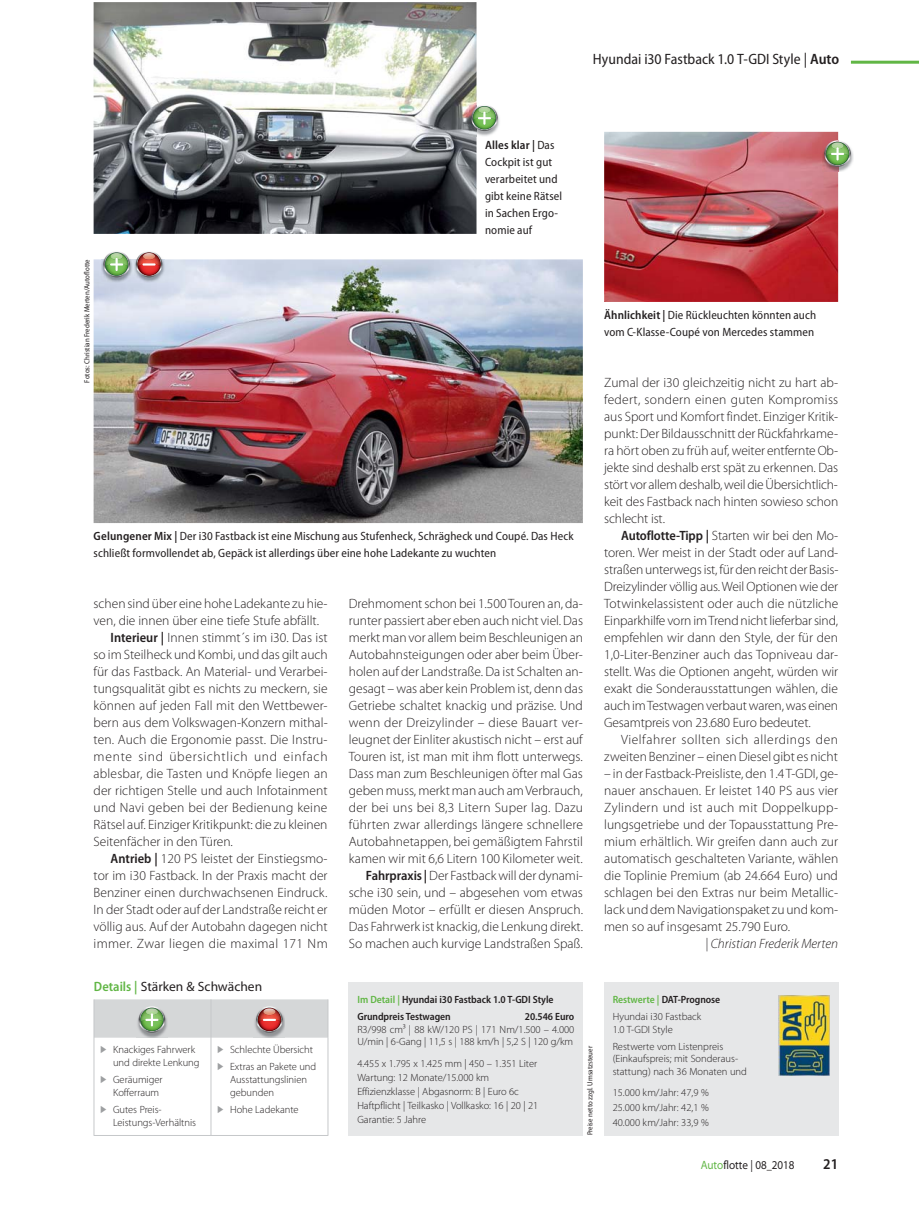
<style>
.page{position:relative;width:919px;height:1212px;background:#fff}
.page>*{position:absolute;margin:0;border:0;box-sizing:border-box;transform-origin:0 0}
.t1{font:semi-condensed 15px "Myriad Pro";color:#231f20}
.t2{font:600 semi-condensed 15px "Myriad Pro";color:#231f20}
.t3{font:300 13.5px/17px "Myriad Pro";color:#231f20;text-align:justify}
.t4{font:300 13.5px/17px "Myriad Pro";letter-spacing:.03em;color:#231f20;text-align:right}
.t5{font:300 13.5px "Myriad Pro";letter-spacing:.055em;color:#231f20}
.t6{font:300 13.5px "Myriad Pro";letter-spacing:.02em;color:#231f20}
.t7{font:300 13.5px "Myriad Pro";letter-spacing:.025em;color:#231f20}
.t8{font:13.5px "Myriad Pro";color:#231f20}
.t9{font:italic 300 13.5px "Myriad Pro";color:#231f20}
.t10{font:semi-condensed 12px/17px "Myriad Pro";letter-spacing:.01em;color:#231f20}
.t11{font:semi-expanded 12px "Myriad Pro";color:#231f20;scale:.85 1}
.t12{font:300 10.5px/12.8px "Myriad Pro";letter-spacing:-.005em;color:#231f20}
.t13{font:600 semi-condensed 10.5px/17px "Myriad Pro";letter-spacing:-.005em;color:#231f20}
.t14{font:semi-condensed 7.5px "Myriad Pro";color:#231f20}
.s1{font-weight:600}
.s2{font-weight:600;font-stretch:semi-condensed}
.s3{font-weight:600;font-stretch:semi-condensed;color:#61b645}
.s4{color:#61b645}
</style>
<div class="page">
<hr style="left:850px;top:61px;width:68px;height:3px;background:#61b645">
<img style="left:94px;top:259px;width:489px;height:264px">
<img style="left:94px;top:2px;width:382px;height:232px">
<div style="left:604px;top:982px;width:234px;height:153px;background:#e6e7e8"></div>
<img style="left:778px;top:995px;width:51px;height:81px">
<div style="left:349px;top:982px;width:234px;height:153px;background:#e6e7e8"></div>
<hr style="left:210px;top:1038px;width:1px;height:97px;background:#c6c8ca">
<hr style="left:327px;top:1038px;width:1px;height:97px;background:#c6c8ca">
<hr style="left:94px;top:999px;width:1px;height:136px;background:#c6c8ca">
<hr style="left:94px;top:1135px;width:234px;height:1px;background:#c6c8ca">
<svg style="left:94px;top:999px;width:234px;height:39px;background:#cdcbc9"></svg>
<img style="left:604px;top:132px;width:234px;height:170px">
<img style="left:101px;top:259px;width:63px;height:23px">
<svg style="left:103px;top:252px;width:27px;height:25px"></svg>
<svg style="left:136px;top:252px;width:26px;height:25px"></svg>
<hr style="left:142px;top:263px;width:14px;height:3px;background:#fff">
<img style="left:822px;top:141px;width:31px;height:31px">
<svg style="left:824px;top:140px;width:26px;height:27px"></svg>
<img style="left:469px;top:105px;width:31px;height:31px">
<svg style="left:471px;top:105px;width:26px;height:26px"></svg>
<p class="t1" style="left:593px;top:53px;width:248px">Hyundai i30 Fastback 1.0 T-GDI Style | <span class="s1">Auto</span></p>
<p class="t14" style="left:84px;top:382px;width:125px;rotate:-90deg">Fotos: Christian Frederik Merten/Autoflotte</p>
<p class="t10" style="left:485px;top:138px;width:79px"><span class="s1">Alles klar |</span> Das<br>Cockpit ist gut verarbeitet und gibt keine Rätsel in Sachen Ergo&shy;nomie auf</p>
<p class="t10" style="left:94px;top:529px;width:481px"><span class="s1">Gelungener Mix |</span> Der i30 Fastback ist eine Mischung aus Stufenheck, Schrägheck und Coupé. Das Heck schließt formvollendet ab, Gepäck ist allerdings über eine hohe Ladekante zu wuchten</p>
<p class="t3" style="left:94px;top:596px;width:235px">schen sind über eine hohe Ladekante zu hie-</p>
<p class="t3" style="left:94px;top:613px;width:227px">ven, die innen über eine tiefe Stufe abfällt.</p>
<p class="t3" style="left:111px;top:630px;width:218px"><span class="s2">Interieur |</span> Innen stimmt´s im i30. Das ist</p>
<p class="t3" style="left:94px;top:647px;width:236px">so im Steilheck und Kombi, und das gilt auch</p>
<p class="t3" style="left:94px;top:664px;width:235px">für das Fastback. An Material- und Verarbei-</p>
<p class="t3" style="left:94px;top:681px;width:235px">tungsqualität gibt es nichts zu meckern, sie</p>
<p class="t3" style="left:94px;top:698px;width:235px">können auf jeden Fall mit den Wettbewer-</p>
<p class="t3" style="left:94px;top:716px;width:235px">bern aus dem Volkswagen-Konzern mithal-</p>
<p class="t3" style="left:94px;top:733px;width:235px">ten. Auch die Ergonomie passt. Die Instru-</p>
<p class="t5" style="left:94px;top:752px;width:235px">mente sind übersichtlich und einfach</p>
<p class="t3" style="left:94px;top:767px;width:235px">ablesbar, die Tasten und Knöpfe liegen an</p>
<p class="t3" style="left:94px;top:784px;width:235px">der richtigen Stelle und auch Infotainment</p>
<p class="t6" style="left:94px;top:803px;width:235px">und Navi geben bei der Bedienung keine</p>
<p class="t3" style="left:94px;top:818px;width:235px">Rätsel auf. Einziger Kritikpunkt: die zu kleinen</p>
<p class="t3" style="left:94px;top:835px;width:141px">Seitenfächer in den Türen.</p>
<p class="t3" style="left:111px;top:852px;width:218px"><span class="s2">Antrieb |</span> 120 PS leistet der Einstiegsmo-</p>
<p class="t3" style="left:94px;top:869px;width:235px">tor im i30 Fastback. In der Praxis macht der</p>
<p class="t3" style="left:94px;top:886px;width:235px">Benziner einen durchwachsenen Eindruck.</p>
<p class="t3" style="left:94px;top:903px;width:235px">In der Stadt oder auf der Landstraße reicht er</p>
<p class="t3" style="left:94px;top:920px;width:235px">völlig aus. Auf der Autobahn dagegen nicht</p>
<p class="t7" style="left:94px;top:939px;width:236px">immer. Zwar liegen die maximal 171 Nm</p>
<p class="t3" style="left:349px;top:596px;width:236px;text-align:right">Drehmoment schon bei 1.500 Touren an, da&shy;runter passiert aber eben auch nicht viel. Das merkt man vor allem beim Beschleunigen an Autobahnsteigungen oder aber beim Über&shy;holen auf der Landstraße. Da ist Schalten an&shy;gesagt – was aber kein Problem ist, denn das Getriebe schaltet knackig und präzise. Und wenn der Dreizylinder – diese Bauart ver&shy;leugnet der Einliter akustisch nicht – erst auf Touren ist, ist man mit ihm flott unterwegs.<br>Dass man zum Beschleunigen öfter mal Gas geben muss, merkt man auch am Verbrauch, der bei uns bei 8,3 Litern Super lag. Dazu führten zwar allerdings längere schnellere Autobahnetappen, bei gemäßigtem Fahrstil kamen wir mit 6,6 Litern 100 Kilometer weit.<br><span class="s2">Fahrpraxis |</span> Der Fastback will der dynami&shy;sche i30 sein, und – abgesehen vom etwas müden Motor – erfüllt er diesen Anspruch.<br>Das Fahrwerk ist knackig, die Lenkung direkt.<br>So machen auch kurvige Landstraßen Spaß.</p>
<p class="t10" style="left:604px;top:308px;width:213px"><span class="s1">Ähnlichkeit |</span> Die Rückleuchten könnten auch vom C-Klasse-Coupé von Mercedes stammen</p>
<p class="t3" style="left:604px;top:375px;width:236px">Zumal der i30 gleichzeitig nicht zu hart ab&shy;federt, sondern einen guten Kompromiss aus Sport und Komfort findet. Einziger Kritik&shy;punkt: Der Bildausschnitt der Rückfahrkame&shy;ra hört oben zu früh auf, weiter entfernte Ob&shy;jekte sind deshalb erst spät zu erkennen. Das stört vor allem deshalb, weil die Übersichtlich&shy;keit des Fastback nach hinten sowieso schon schlecht ist.</p>
<p class="t3" style="left:604px;top:528px;width:236px;text-indent:17px"><span class="s2">Autoflotte-Tipp |</span> Starten wir bei den Mo&shy;toren. Wer meist in der Stadt oder auf Land&shy;straßen unterwegs ist, für den reicht der Basis-Dreizylinder völlig aus. Weil Optionen wie der Totwinkelassistent oder auch die nützliche Einparkhilfe vorn im Trend nicht lieferbar sind, empfehlen wir dann den Style, der für den 1,0-Liter-Benziner auch das Topniveau dar&shy;stellt. Was die Optionen angeht, würden wir exakt die Sonderausstattungen wählen, die auch im Testwagen verbaut waren, was einen Gesamtpreis von 23.680 Euro bedeutet.</p>
<p class="t4" style="left:604px;top:733px;width:235px">Vielfahrer sollten sich allerdings den zweiten Benziner – einen Diesel gibt es nicht</p>
<p class="t3" style="left:604px;top:767px;width:235px">– in der Fastback-Preisliste, den 1.4 T-GDI, ge&shy;nauer anschauen. Er leistet 140 PS aus vier Zylindern und ist auch mit Doppelkupp&shy;lungsgetriebe und der Topausstattung Pre&shy;mium erhältlich. Wir greifen dann auch zur automatisch geschalteten Variante, wählen die Toplinie Premium (ab 24.664 Euro) und schlagen bei den Extras nur beim Metallic&shy;lack und dem Navigationspaket zu und kom&shy;men so auf insgesamt 25.790 Euro.</p>
<p class="t9" style="left:705px;top:936px;width:134px">| Christian Frederik Merten</p>
<p class="t8" style="left:94px;top:982px;width:170px"><span class="s3">Details |</span> Stärken &amp; Schwächen</p>
<p class="t12" style="left:113px;top:1044px;width:88px">Knackiges Fahrwerk und direkte Lenkung</p>
<p class="t12" style="left:113px;top:1074px;width:51px">Geräumiger<br>Kofferraum</p>
<p class="t12" style="left:113px;top:1104px;width:84px">Gutes Preis-<br>Leistungs-Verhältnis</p>
<p class="t12" style="left:230px;top:1042px;width:88px;line-height:17px">Schlechte Übersicht<br>Extras an Pakete und</p>
<p class="t12" style="left:230px;top:1074px;width:78px">Ausstattungslinien gebunden</p>
<p class="t12" style="left:230px;top:1104px;width:70px">Hohe Ladekante</p>
<p class="t13" style="left:357px;top:992px;width:198px"><span class="s4">Im Detail |</span> Hyundai i30 Fastback 1.0 T-GDI Style<br>Grundpreis Testwagen</p>
<p class="t13" style="left:525px;top:1009px;width:51px">20.546 Euro</p>
<p class="t12" style="left:357px;top:1024px;width:218px">R3/998 cm³ | 88 kW/120 PS | 171 Nm/1.500 – 4.000<br>U/min | 6-Gang | 11,5 s | 188 km/h | 5,2 S | 120 g/km</p>
<p class="t12" style="left:357px;top:1057px;width:182px;line-height:14.1px">4.455 x 1.795 x 1.425 mm | 450 – 1.351 Liter Wartung: 12 Monate/15.000 km Effizienzklasse | Abgasnorm: B | Euro 6c Haftpflicht | Teilkasko | Vollkasko: 16 | 20 | 21<br>Garantie: 5 Jahre</p>
<p class="t14" style="left:587px;top:1135px;width:91px;rotate:-90deg">Preise netto zzgl. Umsatzsteuer</p>
<p class="t12" style="left:612px;top:992px;width:109px;line-height:17px"><span class="s3">Restwerte |</span> <span class="s2">DAT-Prognose<br></span>Hyundai i30 Fastback</p>
<p class="t12" style="left:612px;top:1022px;width:112px;line-height:17px">1.0 T-GDI Style<br>Restwerte vom Listenpreis</p>
<p class="t12" style="left:612px;top:1054px;width:136px">(Einkaufspreis; mit Sonderaus&shy;stattung) nach 36 Monaten und</p>
<p class="t12" style="left:612px;top:1086px;width:98px;line-height:14.9px;text-align:justify">15.000 km/Jahr: 47,9 % 25.000 km/Jahr: 42,1 % 40.000 km/Jahr: 33,9 %</p>
<p class="t11" style="left:700px;top:1158px;width:112px"><span class="s4">Auto</span>flotte | 08_2018</p>
<p class="t2" style="left:823px;top:1159px;width:16px">21</p>
</div>
